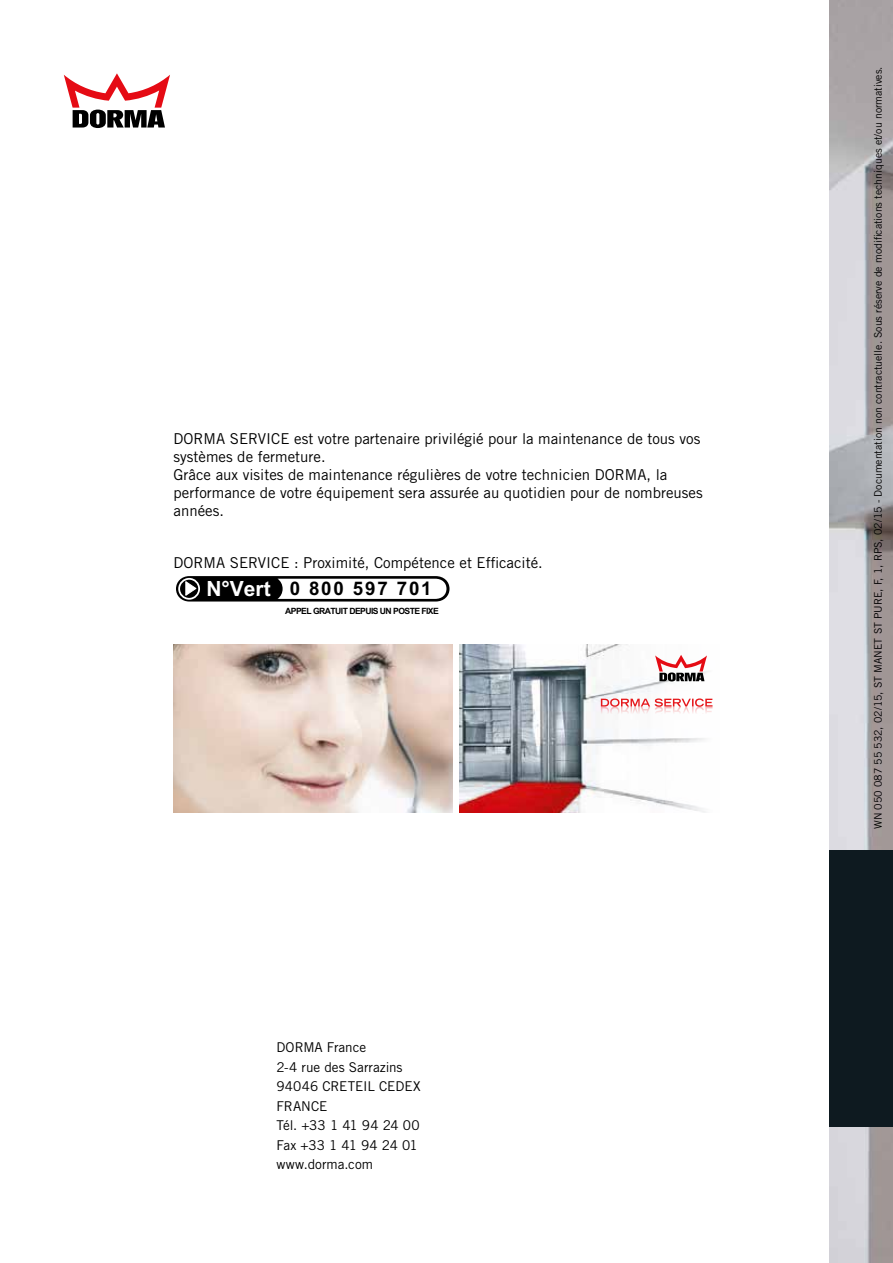
<style>
.page{position:relative;width:893px;height:1263px;background:#fff}
.page>*{position:absolute;margin:0;border:0;box-sizing:border-box;transform-origin:0 0}
.t1{font:700 18.75px "Arial";letter-spacing:.1em;color:#000}
.t2{font:15px/18px "Trade Gothic LT Std";color:#000}
.t3{font:13.5px/19.5px "Trade Gothic LT Std";color:#000}
.t4{font:10.5px "Trade Gothic LT Std";color:#000}
.t5{font:700 8.55px "Arial";letter-spacing:-.065em;color:#000}
.s1{font-size:21px;color:#fff}
</style>
<div class="page">
<img style="left:829px;top:0;width:64px;height:1263px">
<svg style="left:64px;top:73px;width:106px;height:55px"></svg>
<div style="left:829px;top:850px;width:64px;height:277px;background:#0e1a20"></div>
<img style="left:174px;top:644px;width:278px;height:168px">
<svg style="left:174px;top:574px;width:278px;height:29px"></svg>
<svg style="left:176px;top:576px;width:273px;height:25px"></svg>
<img style="left:459px;top:644px;width:254px;height:168px">
<svg style="left:655px;top:655px;width:52px;height:26px"></svg>
<svg style="left:601px;top:698px;width:111px;height:18px"></svg>
<p class="t2" style="left:174px;top:429px;width:531px">DORMA SERVICE est votre partenaire privilégié pour la maintenance de tous vos systèmes de fermeture.<br>Grâce aux visites de maintenance régulières de votre technicien DORMA, la performance de votre équipement sera assurée au quotidien pour de nombreuses années.</p>
<p class="t2" style="left:174px;top:553px;width:371px">DORMA SERVICE : Proximité, Compétence et Efficacité.</p>
<p class="t1" style="left:206px;top:576px;width:227px"><span class="s1">N°Vert</span> 0 800 597 701</p>
<p class="t5" style="left:285px;top:605px;width:155px">APPEL GRATUIT DEPUIS UN POSTE FIXE</p>
<p class="t3" style="left:276px;top:1038px;width:146px">DORMA France<br>2-4 rue des Sarrazins<br>94046 CRETEIL CEDEX<br>FRANCE<br>Tél. +33 1 41 94 24 00<br>Fax +33 1 41 94 24 01 www.dorma.com</p>
<p class="t4" style="left:872px;top:829px;width:764px;rotate:-90deg">WN 050 087 55 532, 02/15, ST MANET ST PURE, F, 1, RPS, 02/15 - Documentation non contractuelle. Sous réserve de modifications techniques et/ou normatives.</p>
</div>
